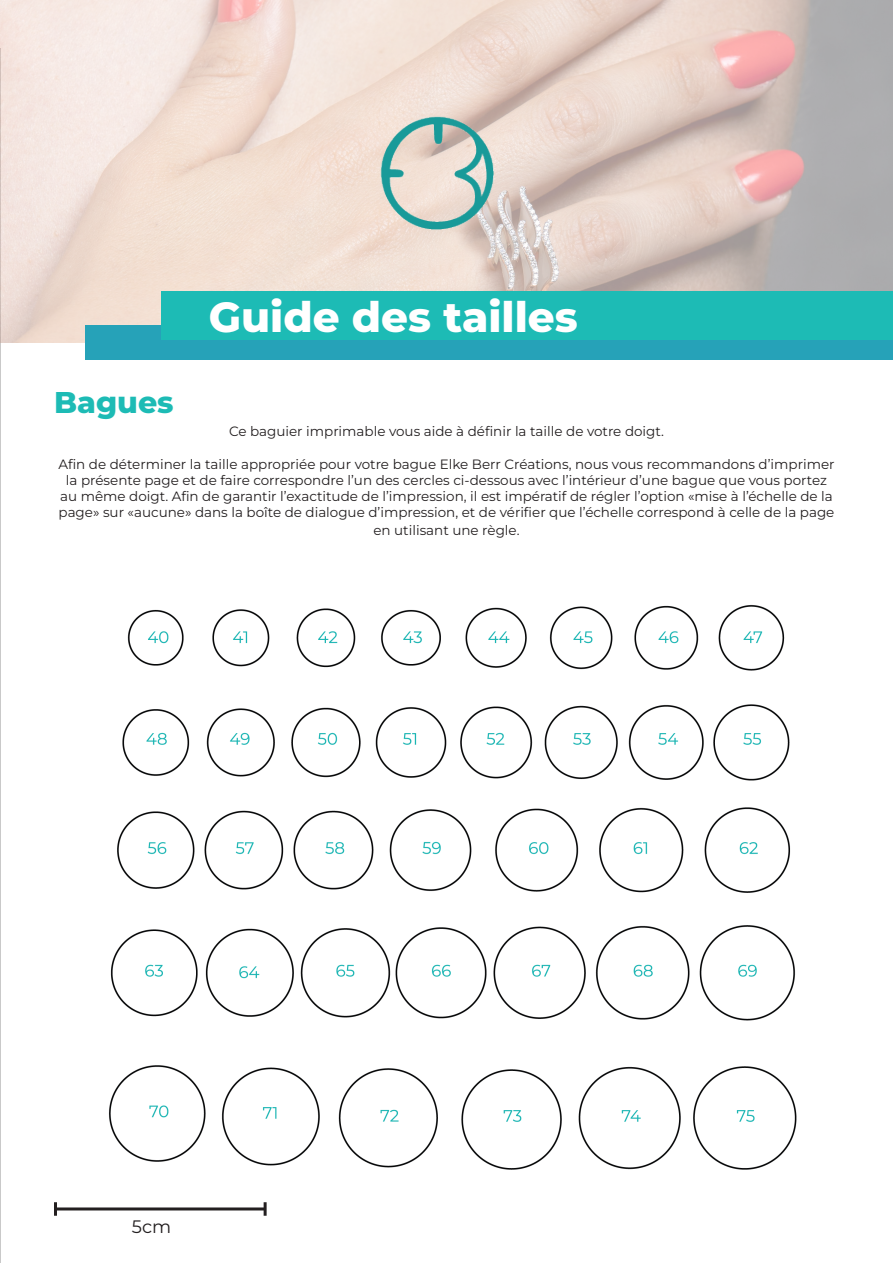
<style>
.page{position:relative;width:893px;height:1263px;background:#fff}
.page>*{position:absolute;margin:0;border:0;box-sizing:border-box;transform-origin:0 0}
.t1{font:800 42px "Montserrat";color:#fff}
.t2{font:800 30px "Montserrat";color:#1dbbb5}
.t3{font:18px "Montserrat";color:#231f20}
.t4{font:13.5px/16.2px "Montserrat";color:#231f20;text-align:center}
</style>
<div class="page">
<img style="left:0;top:342px;width:892px;height:921px">
<img style="left:0;top:0;width:893px;height:342px">
<div style="left:85px;top:325px;width:808px;height:34px;background:#26a2b8"></div>
<img style="left:277px;top:102px;width:364px;height:138px">
<div style="left:162px;top:291px;width:731px;height:49px;background:#1dbbb5"></div>
<hr style="left:56px;top:1207px;width:209px;height:3px;background:#231f20">
<hr style="left:264px;top:1202px;width:3px;height:14px;background:#231f20">
<hr style="left:54px;top:1202px;width:3px;height:14px;background:#231f20">
<p class="t2" style="left:54px;top:382px;width:121px">Bagues</p>
<p class="t1" style="left:209px;top:289px;width:371px">Guide des tailles</p>
<p class="t4" style="left:229px;top:423px;width:436px">Ce baguier imprimable vous aide à définir la taille de votre doigt.</p>
<p class="t4" style="left:58px;top:455px;width:778px">Afin de déterminer la taille appropriée pour votre bague Elke Berr Créations, nous vous recommandons d’imprimer la présente page et de faire correspondre l’un des cercles ci-dessous avec l’intérieur d’une bague que vous portez au même doigt. Afin de garantir l’exactitude de l’impression, il est impératif de régler l’option «mise à l’échelle de la page» sur «aucune» dans la boîte de dialogue d’impression, et de vérifier que l’échelle correspond à celle de la page</p>
<p class="t4" style="left:373px;top:522px;width:148px">en utilisant une règle.</p>
<p class="t3" style="left:132px;top:1215px;width:41px">5cm</p>
</div>
